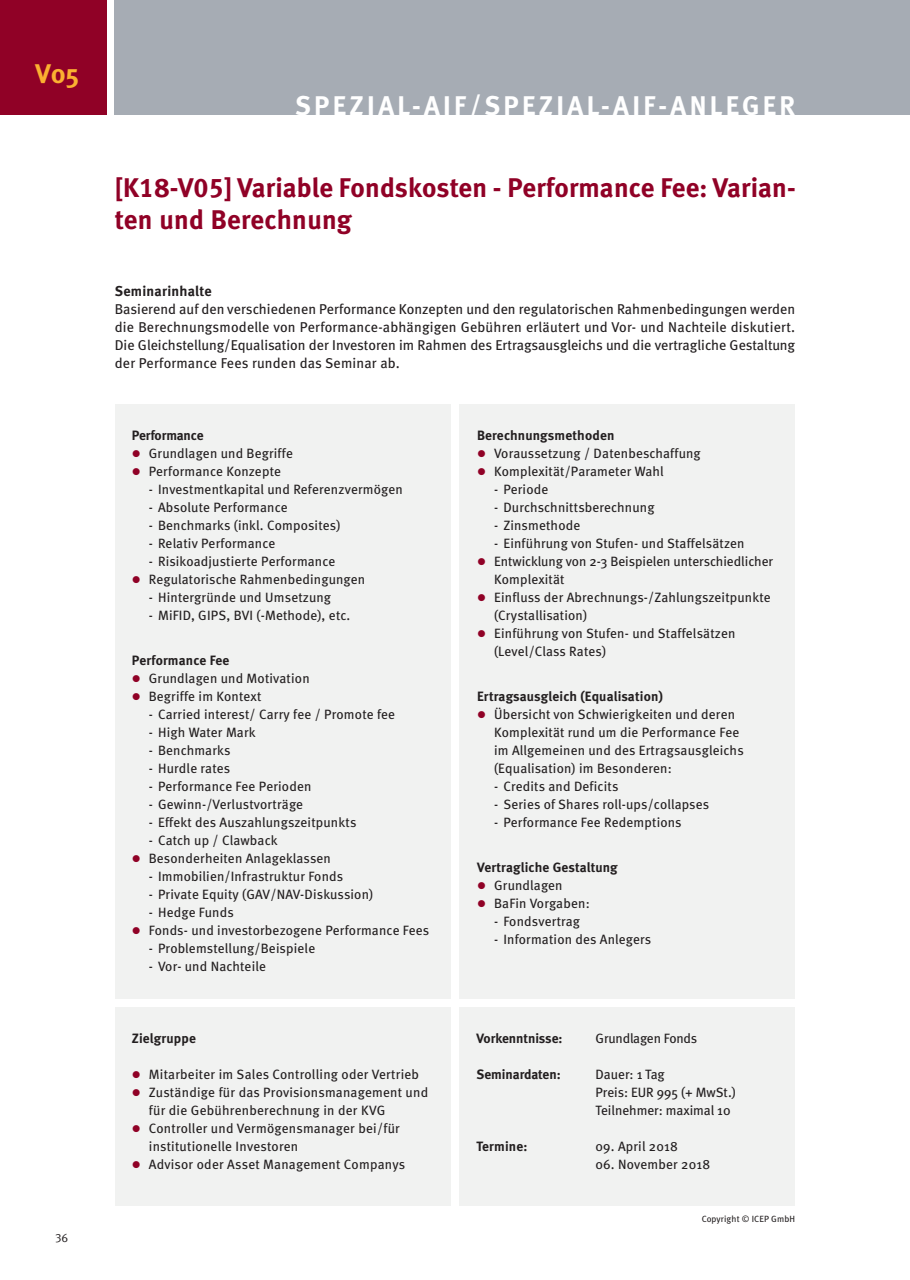
<style>
.page{position:relative;width:910px;height:1280px;background:#fff}
.page>*{position:absolute;margin:0;border:0;box-sizing:border-box;transform-origin:0 0}
.t1{font:27px/31.5px "Meta Bold LF";letter-spacing:.01em;color:#900126}
.t2{font:700 27px "Meta";letter-spacing:.125em;color:#fff}
.t3{font:700 27px "Meta";color:#fbb131}
.t4{font:14.25px/18px "Meta";letter-spacing:.01em;color:#231f20;text-align:justify}
.t5{font:700 14.25px "Meta";letter-spacing:.02em;color:#231f20}
.t6{font:13.5px/18px "Meta";letter-spacing:.015em;color:#231f20}
.t7{font:700 13.5px "Meta";letter-spacing:.01em;color:#231f20}
.t8{font:13.5px "Meta";letter-spacing:-.01em;color:#231f20}
.t9{font:12px "Meta Korrespondenz";color:#231f20}
.t10{font:9px "Meta";letter-spacing:.015em;color:#231f20}
.s1{color:#900126}
</style>
<div class="page">
<div style="left:459px;top:1008px;width:336px;height:198px;background:#f1f2f1"></div>
<div style="left:115px;top:1008px;width:336px;height:198px;background:#f1f2f1"></div>
<div style="left:459px;top:405px;width:336px;height:594px;background:#f1f2f1"></div>
<div style="left:115px;top:405px;width:336px;height:594px;background:#f1f2f1"></div>
<div style="left:115px;top:0;width:795px;height:115px;background:#a6acb4"></div>
<div style="left:0;top:0;width:106px;height:115px;background:#900126"></div>
<h1 class="t3" style="left:35px;top:63px;width:45px">V05</h1>
<p class="t9" style="left:55px;top:1231px;width:15px">36</p>
<h1 class="t2" style="left:295px;top:95px;width:501px">SPEZIAL-AIF/SPEZIAL-AIF-ANLEGER</h1>
<h1 class="t1" style="left:115px;top:175px;width:682px">[K18-V05] Variable Fondskosten - Performance Fee: Varian&shy;ten und Berechnung</h1>
<p class="t5" style="left:115px;top:286px;width:98px">Seminarinhalte</p>
<p class="t4" style="left:115px;top:302px;width:682px">Basierend auf den verschiedenen Performance Konzepten und den regulatorischen Rahmenbedingungen werden die Berechnungsmodelle von Performance-abhängigen Gebühren erläutert und Vor- und Nachteile diskutiert.<br>Die Gleichstellung/Equalisation der Investoren im Rahmen des Ertragsausgleichs und die vertragliche Gestaltung der Performance Fees runden das Seminar ab.</p>
<p class="t7" style="left:132px;top:430px;width:73px">Performance</p>
<p class="t6" style="left:132px;top:445px;width:163px"><span class="s1">●</span> Grundlagen und Begriffe</p>
<p class="t6" style="left:132px;top:463px;width:151px"><span class="s1">●</span> Performance Konzepte</p>
<p class="t6" style="left:149px;top:481px;width:255px">- Investmentkapital und Referenzvermögen</p>
<p class="t6" style="left:149px;top:499px;width:140px">- Absolute Performance</p>
<p class="t6" style="left:149px;top:517px;width:193px">- Benchmarks (inkl. Composites)</p>
<p class="t6" style="left:149px;top:535px;width:128px">- Relativ Performance</p>
<p class="t6" style="left:149px;top:553px;width:188px">- Risikoadjustierte Performance</p>
<p class="t6" style="left:132px;top:571px;width:235px"><span class="s1">●</span> Regulatorische Rahmenbedingungen</p>
<p class="t6" style="left:149px;top:589px;width:184px">- Hintergründe und Umsetzung</p>
<p class="t6" style="left:149px;top:607px;width:203px">- MiFID, GIPS, BVI (-Methode), etc.</p>
<p class="t7" style="left:132px;top:655px;width:99px">Performance Fee</p>
<p class="t6" style="left:132px;top:670px;width:179px"><span class="s1">●</span> Grundlagen und Motivation</p>
<p class="t6" style="left:132px;top:688px;width:131px"><span class="s1">●</span> Begriffe im Kontext</p>
<p class="t6" style="left:149px;top:706px;width:248px">- Carried interest/ Carry fee / Promote fee</p>
<p class="t6" style="left:149px;top:724px;width:108px">- High Water Mark</p>
<p class="t6" style="left:149px;top:742px;width:83px">- Benchmarks</p>
<p class="t6" style="left:149px;top:760px;width:83px">- Hurdle rates</p>
<p class="t6" style="left:149px;top:778px;width:164px">- Performance Fee Perioden</p>
<p class="t6" style="left:149px;top:796px;width:156px">- Gewinn-/Verlustvorträge</p>
<p class="t6" style="left:149px;top:814px;width:209px">- Effekt des Auszahlungszeitpunkts</p>
<p class="t6" style="left:149px;top:832px;width:130px">- Catch up / Clawback</p>
<p class="t6" style="left:132px;top:850px;width:201px"><span class="s1">●</span> Besonderheiten Anlageklassen</p>
<p class="t6" style="left:149px;top:868px;width:196px">- Immobilien/Infrastruktur Fonds</p>
<p class="t6" style="left:149px;top:886px;width:226px">- Private Equity (GAV/NAV-Diskussion)</p>
<p class="t6" style="left:149px;top:904px;width:86px">- Hedge Funds</p>
<p class="t6" style="left:132px;top:922px;width:299px"><span class="s1">●</span> Fonds- und investorbezogene Performance Fees</p>
<p class="t6" style="left:149px;top:940px;width:168px">- Problemstellung/Beispiele</p>
<p class="t6" style="left:149px;top:958px;width:119px">- Vor- und Nachteile</p>
<p class="t7" style="left:132px;top:1033px;width:66px">Zielgruppe</p>
<p class="t6" style="left:132px;top:1066px;width:289px"><span class="s1">●</span> Mitarbeiter im Sales Controlling oder Vertrieb</p>
<p class="t6" style="left:149px;top:1084px;width:281px;text-indent:-17px"><span class="s1">●</span> Zuständige für das Provisionsmanagement und für die Gebührenberechnung in der KVG</p>
<p class="t6" style="left:149px;top:1120px;width:253px;text-indent:-17px"><span class="s1">●</span> Controller und Vermögensmanager bei/für institutionelle Investoren</p>
<p class="t6" style="left:132px;top:1156px;width:275px"><span class="s1">●</span> Advisor oder Asset Management Companys</p>
<p class="t7" style="left:477px;top:430px;width:139px">Berechnungsmethoden</p>
<p class="t6" style="left:477px;top:445px;width:225px"><span class="s1">●</span> Voraussetzung / Datenbeschaffung</p>
<p class="t6" style="left:477px;top:463px;width:188px"><span class="s1">●</span> Komplexität/Parameter Wahl</p>
<p class="t6" style="left:494px;top:481px;width:56px">- Periode</p>
<p class="t6" style="left:494px;top:499px;width:162px">- Durchschnittsberechnung</p>
<p class="t6" style="left:494px;top:517px;width:88px">- Zinsmethode</p>
<p class="t6" style="left:494px;top:535px;width:252px">- Einführung von Stufen- und Staffelsätzen</p>
<p class="t6" style="left:494px;top:553px;width:280px;text-indent:-17px"><span class="s1">●</span> Entwicklung von 2-3 Beispielen unterschiedlicher<br>Komplexität</p>
<p class="t6" style="left:494px;top:589px;width:278px;text-indent:-17px"><span class="s1">●</span> Einfluss der Abrechnungs-/Zahlungszeitpunkte (Crystallisation)</p>
<p class="t6" style="left:494px;top:625px;width:243px;text-indent:-17px"><span class="s1">●</span> Einführung von Stufen- und Staffelsätzen (Level/Class Rates)</p>
<p class="t7" style="left:477px;top:691px;width:187px">Ertragsausgleich (Equalisation)</p>
<p class="t6" style="left:494px;top:706px;width:251px;text-indent:-17px"><span class="s1">●</span> Übersicht von Schwierigkeiten und deren Komplexität rund um die Performance Fee im Allgemeinen und des Ertragsausgleichs (Equalisation) im Besonderen:</p>
<p class="t6" style="left:494px;top:778px;width:126px">- Credits and Deficits</p>
<p class="t6" style="left:494px;top:796px;width:217px">- Series of Shares roll-ups/collapses</p>
<p class="t6" style="left:494px;top:814px;width:189px">- Performance Fee Redemptions</p>
<p class="t7" style="left:477px;top:862px;width:142px">Vertragliche Gestaltung</p>
<p class="t6" style="left:477px;top:877px;width:87px"><span class="s1">●</span> Grundlagen</p>
<p class="t6" style="left:477px;top:895px;width:114px"><span class="s1">●</span> BaFin Vorgaben:</p>
<p class="t6" style="left:494px;top:913px;width:88px">- Fondsvertrag</p>
<p class="t6" style="left:494px;top:931px;width:159px">- Information des Anlegers</p>
<p class="t7" style="left:476px;top:1033px;width:88px">Vorkenntnisse:</p>
<p class="t8" style="left:595px;top:1033px;width:103px">Grundlagen Fonds</p>
<p class="t7" style="left:476px;top:1069px;width:86px">Seminardaten:</p>
<p class="t6" style="left:595px;top:1066px;width:142px">Dauer: 1 Tag<br>Preis: EUR 995 (+ MwSt.)<br>Teilnehmer: maximal 10</p>
<p class="t7" style="left:476px;top:1141px;width:52px">Termine:</p>
<p class="t6" style="left:595px;top:1138px;width:84px">09. April 2018</p>
<p class="t6" style="left:595px;top:1156px;width:116px">06. November 2018</p>
<p class="t10" style="left:702px;top:1215px;width:95px">Copyright © ICEP GmbH</p>
</div>
